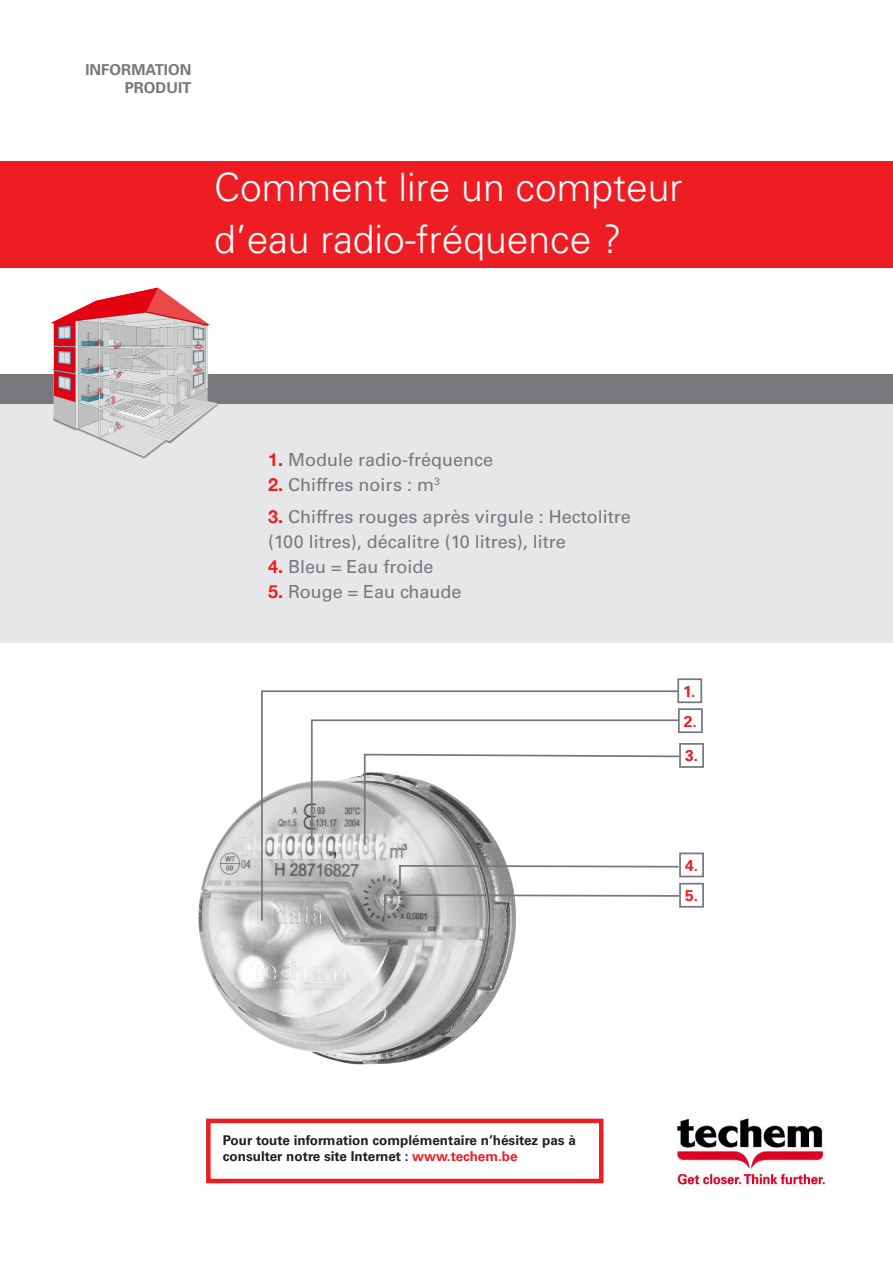
<style>
.page{position:relative;width:893px;height:1263px;background:#fff}
.page>*{position:absolute;margin:0;border:0;box-sizing:border-box;transform-origin:0 0}
.t1{font:300 39px "Univers";color:#fff}
.Txt{font:18px/24px "Univers";color:#76787b}
.Txt-2{font:700 15.6px "Univers";color:#ee1d23}
.t2{font:700 15px "Univers";color:#76787b}
.t3{font:700 13.5px/16.5px "Univers";color:#231f20}
.s1{font-family:"Helvetica Neue";font-weight:700;color:#ee1d23}
.s2{color:#ee1d23}
</style>
<div class="page">
<img style="left:198px;top:800px;width:318px;height:265px">
<div style="left:0;top:162px;width:893px;height:106px;background:#ee1d23"></div>
<img style="left:676px;top:1118px;width:149px;height:68px">
<div style="left:206px;top:1119px;width:397px;height:64px;border:4px solid #ee1d23"></div>
<div style="left:0;top:403px;width:893px;height:240px;background:#e6e7e9"></div>
<div style="left:0;top:374px;width:893px;height:29px;background:#76787b"></div>
<img style="left:50px;top:287px;width:176px;height:172px">
<svg style="left:260px;top:690px;width:420px;height:232px"></svg>
<svg style="left:310px;top:718px;width:370px;height:129px"></svg>
<svg style="left:363px;top:753px;width:317px;height:94px"></svg>
<svg style="left:383px;top:864px;width:298px;height:53px"></svg>
<div style="left:677px;top:678px;width:25px;height:25px;border:2px solid #76787b"></div>
<div style="left:678px;top:708px;width:25px;height:25px;border:2px solid #76787b"></div>
<div style="left:679px;top:743px;width:25px;height:25px;border:2px solid #76787b"></div>
<div style="left:679px;top:852px;width:25px;height:25px;border:2px solid #76787b"></div>
<div style="left:679px;top:883px;width:25px;height:25px;border:2px solid #76787b"></div>
<p class="t2" style="left:85px;top:61px;width:107px">INFORMATION</p>
<p class="t2" style="left:125px;top:79px;width:68px">PRODUIT</p>
<p class="t1" style="left:214px;top:163px;width:470px">Comment lire un compteur</p>
<p class="t1" style="left:214px;top:216px;width:409px">d’eau radio-fréquence ?</p>
<p class="Txt" style="left:268px;top:448px;width:227px"><span class="s1">1.</span> Module radio-fréquence</p>
<p class="Txt" style="left:268px;top:473px;width:173px"><span class="s1">2.</span> Chiffres noirs : m<sup>3</sup></p>
<p class="Txt" style="left:268px;top:505px;width:364px"><span class="s1">3.</span> Chiffres rouges après virgule : Hectolitre (100 litres), décalitre (10 litres), litre</p>
<p class="Txt" style="left:268px;top:554px;width:167px"><span class="s1">4.</span> Bleu = Eau froide</p>
<p class="Txt" style="left:268px;top:579px;width:195px"><span class="s1">5.</span> Rouge = Eau chaude</p>
<p class="Txt-2" style="left:683px;top:682px;width:14px">1.</p>
<p class="Txt-2" style="left:684px;top:712px;width:15px">2.</p>
<p class="Txt-2" style="left:685px;top:747px;width:15px">3.</p>
<p class="Txt-2" style="left:685px;top:856px;width:15px">4.</p>
<p class="Txt-2" style="left:685px;top:886px;width:15px">5.</p>
<p class="t3" style="left:223px;top:1132px;width:355px">Pour toute information complémentaire n’hésitez pas à consulter notre site Internet : <span class="s2">www.techem.be</span></p>
</div>
